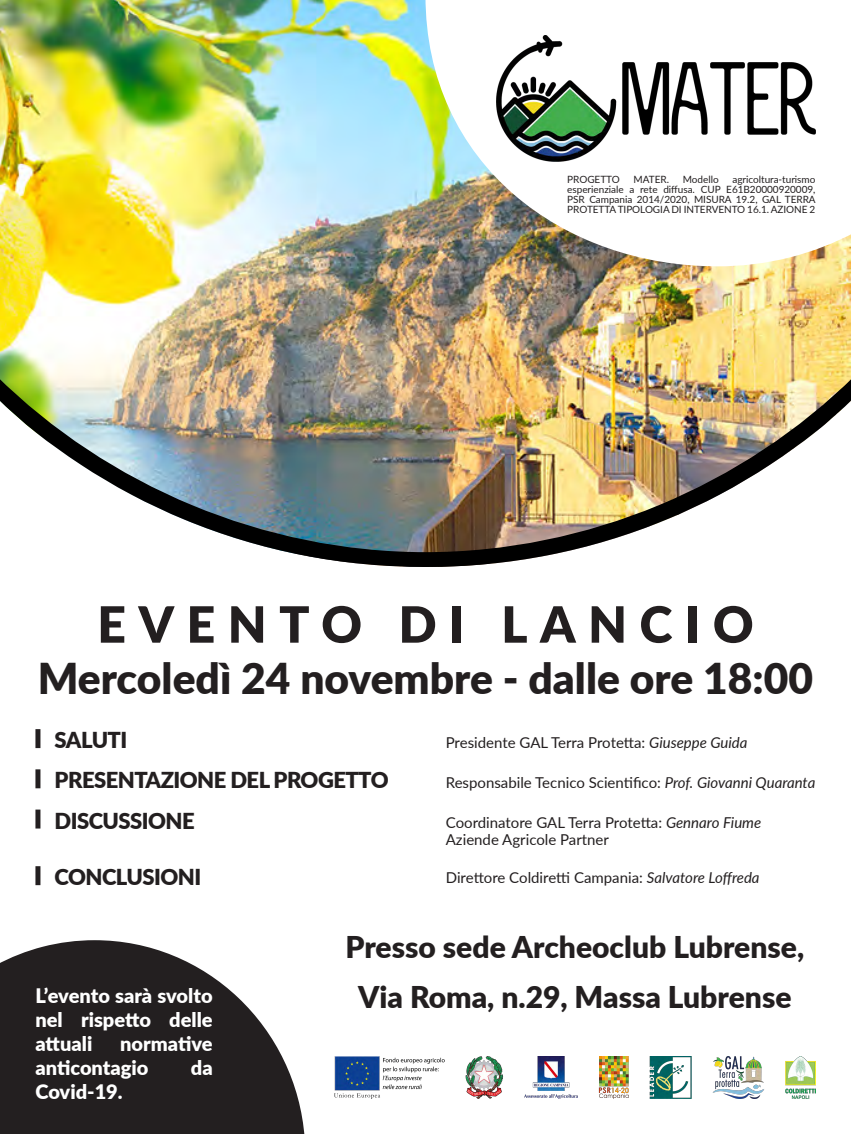
<style>
.page{position:relative;width:851px;height:1134px;background:#fff}
.page>*{position:absolute;margin:0;border:0;box-sizing:border-box;transform-origin:0 0}
.Header-2{font:900 50px "Lato";letter-spacing:.25em;color:#231f20}
.Header-2-2{font:900 42.5px "Lato";color:#231f20}
.Header-2-3{font:900 30px "Lato";color:#231f20}
.Header-1{font:900 22px "Lato";letter-spacing:-.025em;color:#231f20}
.Logo{font:900 20px/24px "Lato";color:#fff;text-align:justify}
.Paragraph-2{font:15px "Lato";color:#231f20}
.Paragraph-1{font:10px/10px "Lato";letter-spacing:-.005em;color:#231f20;text-align:justify}
.s1{font-style:italic}
</style>
<div class="page">
<img style="left:0;top:0;width:850px;height:375px">
<img style="left:425px;top:0;width:425px;height:266px">
<img style="left:0;top:375px;width:850px;height:192px">
<svg style="left:0;top:940px;width:304px;height:194px;fill:#231f20"></svg>
<div style="left:35px;top:729px;width:5px;height:19px;background:#231f20"></div>
<img style="left:496px;top:35px;width:319px;height:126px">
<img style="left:334px;top:1056px;width:481px;height:42px">
<div style="left:35px;top:769px;width:5px;height:19px;background:#231f20"></div>
<div style="left:35px;top:809px;width:5px;height:19px;background:#231f20"></div>
<div style="left:35px;top:866px;width:5px;height:19px;background:#231f20"></div>
<p class="Paragraph-1" style="left:567px;top:174px;width:250px;text-indent:165px">agricoltura-turismo esperienziale a rete diffusa. CUP E61B20000920009, PSR Campania 2014/2020, MISURA 19.2, GAL TERRA PROTETTA TIPOLOGIA DI INTERVENTO 16.1. AZIONE 2</p>
<p class="Paragraph-1" style="left:567px;top:174px;width:54px">PROGETTO</p>
<p class="Paragraph-1" style="left:633px;top:174px;width:37px">MATER.</p>
<p class="Paragraph-1" style="left:682px;top:174px;width:37px">Modello</p>
<p class="Header-2" style="left:97px;top:587px;width:657px">EVENTO DI LANCIO</p>
<p class="Header-2-2" style="left:38px;top:646px;width:776px">Mercoledì 24 novembre - dalle ore 18:00</p>
<p class="Header-1" style="left:55px;top:723px;width:74px">SALUTI</p>
<p class="Paragraph-2" style="left:445px;top:732px;width:303px">Presidente GAL Terra Protetta: <span class="s1">Giuseppe Guida</span></p>
<p class="Header-1" style="left:55px;top:764px;width:335px">PRESENTAZIONE DEL PROGETTO</p>
<p class="Paragraph-2" style="left:445px;top:772px;width:371px">Responsabile Tecnico Scientifico: <span class="s1">Prof. Giovanni Quaranta</span></p>
<p class="Header-1" style="left:55px;top:804px;width:141px">DISCUSSIONE</p>
<p class="Paragraph-2" style="left:445px;top:812px;width:317px">Coordinatore GAL Terra Protetta: <span class="s1">Gennaro Fiume</span></p>
<p class="Paragraph-2" style="left:445px;top:829px;width:165px">Aziende Agricole Partner</p>
<p class="Header-1" style="left:55px;top:860px;width:148px">CONCLUSIONI</p>
<p class="Paragraph-2" style="left:445px;top:867px;width:315px">Direttore Coldiretti Campania: <span class="s1">Salvatore Loffreda</span></p>
<p class="Logo" style="left:35px;top:982px;width:179px">L’evento sarà svolto nel rispetto delle attuali</p>
<p class="Logo" style="left:35px;top:1030px;width:179px;text-indent:85px">normative anticontagio</p>
<p class="Logo" style="left:191px;top:1054px;width:23px">da</p>
<p class="Logo" style="left:35px;top:1078px;width:89px">Covid-19.</p>
<p class="Header-2-3" style="left:345px;top:925px;width:460px">Presso sede Archeoclub Lubrense,</p>
<p class="Header-2-3" style="left:358px;top:975px;width:435px">Via Roma, n.29, Massa Lubrense</p>
</div>
